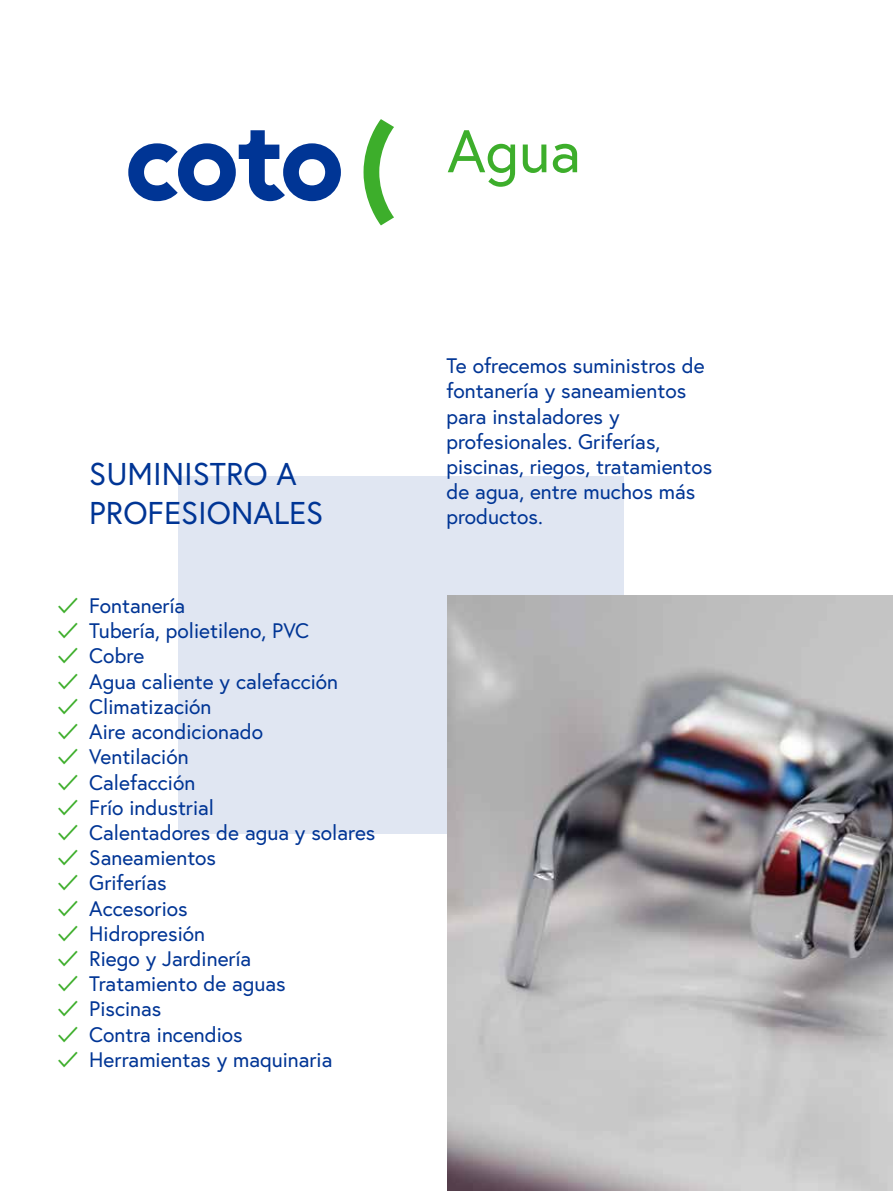
<style>
.page{position:relative;width:893px;height:1191px;background:#fff}
.page>*{position:absolute;margin:0;border:0;box-sizing:border-box;transform-origin:0 0}
.t1{font:60px "Europa";color:#3dae2b}
.t2{font:31.5px/39.3px "Europa";color:#003595}
.t3{font:21px/25.2px "Europa";color:#003595}
.t4{font:21px/25.2px "Circular Std";color:#3dae2b;text-align:justify}
</style>
<div class="page">
<div style="left:178px;top:476px;width:445px;height:357px;background:#e0e6f2"></div>
<svg style="left:364px;top:119px;width:30px;height:106px"></svg>
<svg style="left:128px;top:130px;width:213px;height:71px"></svg>
<img style="left:447px;top:595px;width:446px;height:596px">
<h2 class="t2" style="left:89px;top:453px;width:235px">SUMINISTRO A<br>PROFESIONALES</h2>
<p class="t4" style="left:58px;top:593px;width:22px">✓ ✓ ✓ ✓ ✓ ✓ ✓ ✓ ✓ ✓ ✓ ✓ ✓ ✓ ✓ ✓ ✓ ✓ ✓</p>
<p class="t3" style="left:89px;top:592px;width:288px">Fontanería<br>Tubería, polietileno, PVC<br>Cobre<br>Agua caliente y calefacción<br>Climatización<br>Aire acondicionado<br>Ventilación<br>Calefacción<br>Frío industrial<br>Calentadores de agua y solares<br>Saneamientos<br>Griferías<br>Accesorios<br>Hidropresión<br>Riego y Jardinería<br>Tratamiento de aguas<br>Piscinas<br>Contra incendios<br>Herramientas y maquinaria</p>
<h1 class="t1" style="left:447px;top:113px;width:135px">Agua</h1>
<p class="t3" style="left:446px;top:353px;width:267px">Te ofrecemos suministros de fontanería y saneamientos para instaladores y profesionales. Griferías, piscinas, riegos, tratamientos de agua, entre muchos más productos.</p>
</div>
